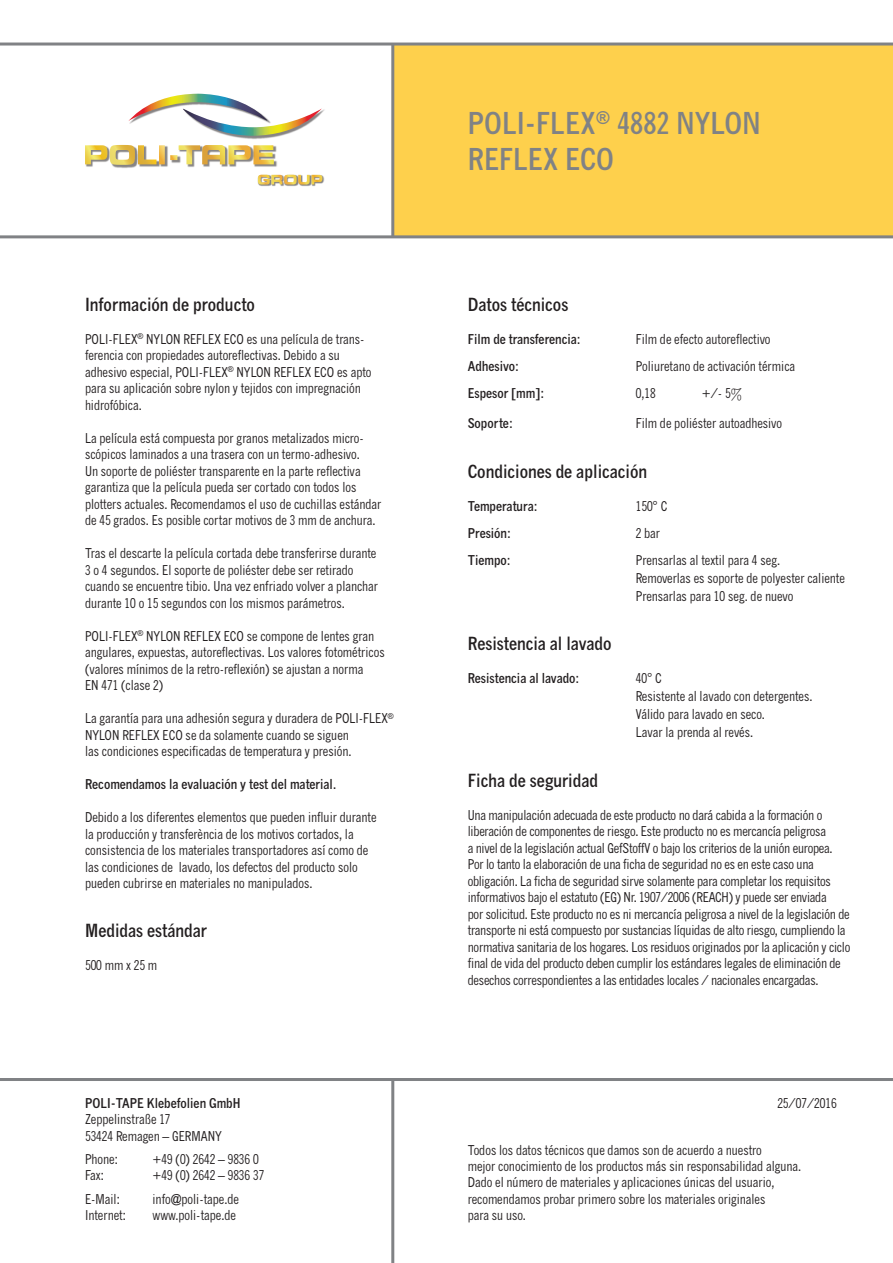
<style>
.page{position:relative;width:893px;height:1263px;background:#fff}
.page>*{position:absolute;margin:0;border:0;box-sizing:border-box;transform-origin:0 0}
.t1{font:700 condensed 30px/36px "News Gothic MT Pro";color:#808285}
.t2{font:700 condensed 18px "News Gothic MT Pro";color:#231f20}
.t3{font:condensed 13.5px/16.5px "News Gothic MT Pro";color:#231f20}
.t4{font:700 condensed 13.5px "News Gothic MT Pro";color:#231f20}
</style>
<div class="page">
<div style="left:393px;top:44px;width:500px;height:193px;background:#fed04c"></div>
<hr style="left:0;top:235px;width:893px;height:3px;background:#808285">
<hr style="left:0;top:43px;width:893px;height:3px;background:#808285">
<hr style="left:391px;top:44px;width:3px;height:193px;background:#808285">
<hr style="left:0;top:1078px;width:893px;height:3px;background:#808285">
<hr style="left:391px;top:1079px;width:3px;height:184px;background:#808285">
<img style="left:259px;top:175px;width:66px;height:11px">
<svg style="left:258px;top:175px;width:64px;height:10px"></svg>
<img style="left:86px;top:165px;width:82px;height:3px">
<img style="left:187px;top:146px;width:90px;height:21px">
<svg style="left:85px;top:145px;width:189px;height:20px"></svg>
<img style="left:230px;top:109px;width:95px;height:30px">
<svg style="left:128px;top:94px;width:194px;height:42px"></svg>
<h2 class="t2" style="left:85px;top:293px;width:171px">Información de producto</h2>
<p class="t3" style="left:85px;top:331px;width:288px">POLI-FLEX<sup>®</sup> NYLON REFLEX ECO es una película de trans&shy;ferencia con propiedades autoreflectivas. Debido a su adhesivo especial, POLI-FLEX<sup>®</sup> NYLON REFLEX ECO es apto para su aplicación sobre nylon y tejidos con impregnación hidrofóbica.</p>
<p class="t3" style="left:85px;top:430px;width:298px">La película está compuesta por granos metalizados micro&shy;scópicos laminados a una trasera con un termo-adhesivo.<br>Un soporte de poliéster transparente en la parte reflectiva garantiza que la película pueda ser cortado con todos los plotters actuales. Recomendamos el uso de cuchillas estándar de 45 grados. Es posible cortar motivos de 3 mm de anchura.</p>
<p class="t3" style="left:85px;top:545px;width:295px">Tras el descarte la película cortada debe transferirse durante 3 o 4 segundos. El soporte de poliéster debe ser retirado cuando se encuentre tibio. Una vez enfriado volver a planchar durante 10 o 15 segundos con los mismos parámetros.</p>
<p class="t3" style="left:85px;top:628px;width:301px">POLI-FLEX<sup>®</sup> NYLON REFLEX ECO se compone de lentes gran angulares, expuestas, autoreflectivas. Los valores fotométricos (valores mínimos de la retro-reflexión) se ajustan a norma<br>EN 471 (clase 2)</p>
<p class="t3" style="left:85px;top:710px;width:310px">La garantía para una adhesión segura y duradera de POLI-FLEX<sup>®<br></sup>NYLON REFLEX ECO se da solamente cuando se siguen<br>las condiciones especificadas de temperatura y presión.</p>
<p class="t4" style="left:85px;top:776px;width:253px">Recomendamos la evaluación y test del material.</p>
<p class="t3" style="left:85px;top:809px;width:293px">Debido a los diferentes elementos que pueden influir durante la producción y transferència de los motivos cortados, la consistencia de los materiales transportadores así como de las condiciones de lavado, los defectos del producto solo pueden cubrirse en materiales no manipulados.</p>
<h2 class="t2" style="left:85px;top:920px;width:123px">Medidas estándar</h2>
<p class="t3" style="left:85px;top:957px;width:74px">500 mm x 25 m</p>
<p class="t4" style="left:85px;top:1095px;width:157px">POLI-TAPE Klebefolien GmbH</p>
<p class="t3" style="left:85px;top:1111px;width:138px">Zeppelinstraße 17<br>53424 Remagen – GERMANY</p>
<p class="t3" style="left:85px;top:1151px;width:34px">Phone:</p>
<p class="t3" style="left:153px;top:1151px;width:108px">+49 (0) 2642 – 9836 0</p>
<p class="t3" style="left:85px;top:1167px;width:20px">Fax:</p>
<p class="t3" style="left:153px;top:1167px;width:113px">+49 (0) 2642 – 9836 37</p>
<p class="t3" style="left:85px;top:1190px;width:36px">E-Mail:</p>
<p class="t3" style="left:153px;top:1190px;width:88px">info@poli-tape.de</p>
<p class="t3" style="left:85px;top:1207px;width:42px">Internet:</p>
<p class="t3" style="left:153px;top:1207px;width:85px">www.poli-tape.de</p>
<h1 class="t1" style="left:468px;top:104px;width:295px">POLI-FLEX<sup>®</sup> 4882 NYLON<br>REFLEX ECO</h1>
<h2 class="t2" style="left:468px;top:293px;width:102px">Datos técnicos</h2>
<p class="t4" style="left:468px;top:331px;width:114px">Film de transferencia:</p>
<p class="t3" style="left:636px;top:331px;width:136px">Film de efecto autoreflectivo</p>
<p class="t4" style="left:468px;top:358px;width:53px">Adhesivo:</p>
<p class="t3" style="left:636px;top:358px;width:161px">Poliuretano de activación térmica</p>
<p class="t4" style="left:468px;top:385px;width:78px">Espesor [mm]:</p>
<p class="t3" style="left:636px;top:385px;width:21px">0,18</p>
<p class="t3" style="left:702px;top:385px;width:42px">+/- 5%</p>
<p class="t4" style="left:468px;top:415px;width:47px">Soporte:</p>
<p class="t3" style="left:636px;top:415px;width:148px">Film de poliéster autoadhesivo</p>
<h2 class="t2" style="left:468px;top:460px;width:181px">Condiciones de aplicación</h2>
<p class="t4" style="left:468px;top:497px;width:71px">Temperatura:</p>
<p class="t3" style="left:636px;top:497px;width:33px">150° C</p>
<p class="t4" style="left:468px;top:524px;width:45px">Presión:</p>
<p class="t3" style="left:636px;top:524px;width:26px">2 bar</p>
<p class="t4" style="left:468px;top:551px;width:44px">Tiempo:</p>
<p class="t3" style="left:636px;top:551px;width:211px;line-height:18px">Prensarlas al textil para 4 seg.<br>Removerlas es soporte de polyester caliente<br>Prensarlas para 10 seg. de nuevo</p>
<h2 class="t2" style="left:468px;top:632px;width:145px">Resistencia al lavado</h2>
<p class="t4" style="left:468px;top:670px;width:113px">Resistencia al lavado:</p>
<p class="t3" style="left:636px;top:669px;width:178px;line-height:18px">40° C<br>Resistente al lavado con detergentes.<br>Válido para lavado en seco.<br>Lavar la prenda al revés.</p>
<h2 class="t2" style="left:468px;top:769px;width:132px">Ficha de seguridad</h2>
<p class="t3" style="left:468px;top:806px;width:384px">Una manipulación adecuada de este producto no dará cabida a la formación o liberación de componentes de riesgo. Este producto no es mercancía peligrosa<br>a nivel de la legislación actual GefStoffV o bajo los criterios de la unión europea.<br>Por lo tanto la elaboración de una ficha de seguridad no es en este caso una obligación. La ficha de seguridad sirve solamente para completar los requisitos informativos bajo el estatuto (EG) Nr. 1907/2006 (REACH) y puede ser enviada<br>por solicitud. Este producto no es ni mercancía peligrosa a nivel de la legislación de transporte ni está compuesto por sustancias líquidas de alto riesgo, cumpliendo la normativa sanitaria de los hogares. Los residuos originados por la aplicación y ciclo final de vida del producto deben cumplir los estándares legales de eliminación de desechos correspondientes a las entidades locales / nacionales encargadas.</p>
<p class="t3" style="left:777px;top:1095px;width:61px">25/07/2016</p>
<p class="t3" style="left:468px;top:1142px;width:335px">Todos los datos técnicos que damos son de acuerdo a nuestro<br>mejor conocimiento de los productos más sin responsabilidad alguna.<br>Dado el número de materiales y aplicaciones únicas del usuario, recomendamos probar primero sobre los materiales originales<br>para su uso.</p>
</div>
